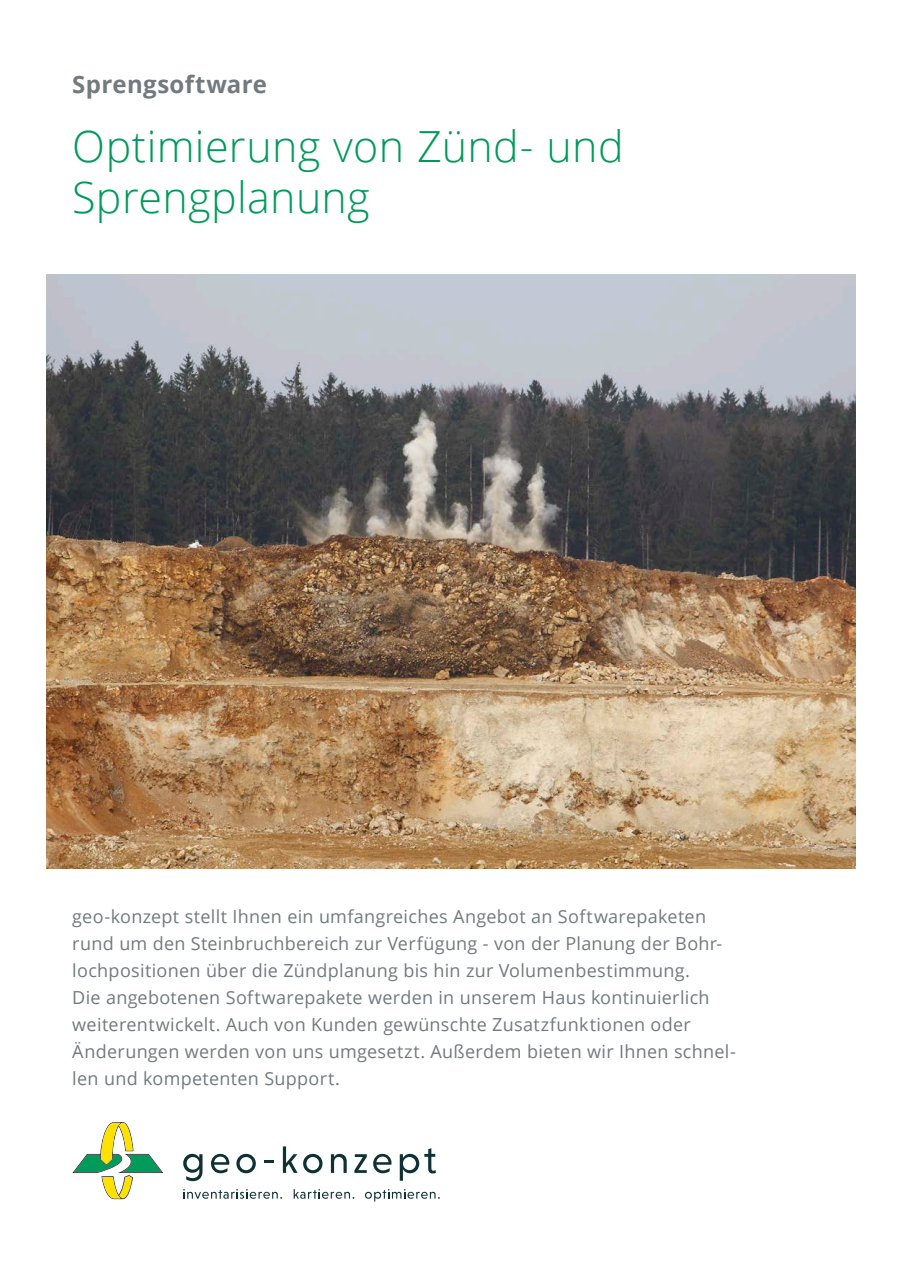
<style>
.page{position:relative;width:902px;height:1272px;background:#fff}
.page>*{position:absolute;margin:0;border:0;box-sizing:border-box;transform-origin:0 0}
.t1{font:300 42.9px/51.6px "Open Sans";letter-spacing:.005em;color:#009a5a}
.t2{font:700 24px "Open Sans";letter-spacing:.015em;color:#727a7d}
.t3{font:18px/27px "Open Sans";letter-spacing:.015em;color:#727a7d}
</style>
<div class="page">
<svg style="left:183px;top:1189px;width:99px;height:9px"></svg>
<svg style="left:293px;top:1189px;width:61px;height:9px"></svg>
<svg style="left:365px;top:1189px;width:75px;height:12px"></svg>
<svg style="left:183px;top:1153px;width:19px;height:28px"></svg>
<svg style="left:211px;top:1153px;width:18px;height:20px"></svg>
<svg style="left:236px;top:1153px;width:20px;height:20px"></svg>
<svg style="left:264px;top:1160px;width:10px;height:3px"></svg>
<svg style="left:283px;top:1146px;width:14px;height:26px"></svg>
<svg style="left:303px;top:1153px;width:19px;height:20px"></svg>
<svg style="left:331px;top:1153px;width:15px;height:19px"></svg>
<svg style="left:354px;top:1154px;width:13px;height:18px"></svg>
<svg style="left:373px;top:1153px;width:18px;height:20px"></svg>
<svg style="left:400px;top:1148px;width:36px;height:32px"></svg>
<svg style="left:72px;top:1122px;width:91px;height:77px"></svg>
<img style="left:47px;top:274px;width:808px;height:594px">
<h2 class="t2" style="left:72px;top:67px;width:196px">Sprengsoftware</h2>
<h1 class="t1" style="left:72px;top:119px;width:552px">Optimierung von Zünd- und<br>Sprengplanung</h1>
<p class="t3" style="left:72px;top:902px;width:665px">geo-konzept stellt Ihnen ein umfangreiches Angebot an Softwarepaketen rund um den Steinbruchbereich zur Verfügung - von der Planung der Bohr&shy;lochpositionen über die Zündplanung bis hin zur Volumenbestimmung.<br>Die angebotenen Softwarepakete werden in unserem Haus kontinuierlich weiterentwickelt. Auch von Kunden gewünschte Zusatzfunktionen oder Änderungen werden von uns umgesetzt. Außerdem bieten wir Ihnen schnel&shy;len und kompetenten Support.</p>
</div>
